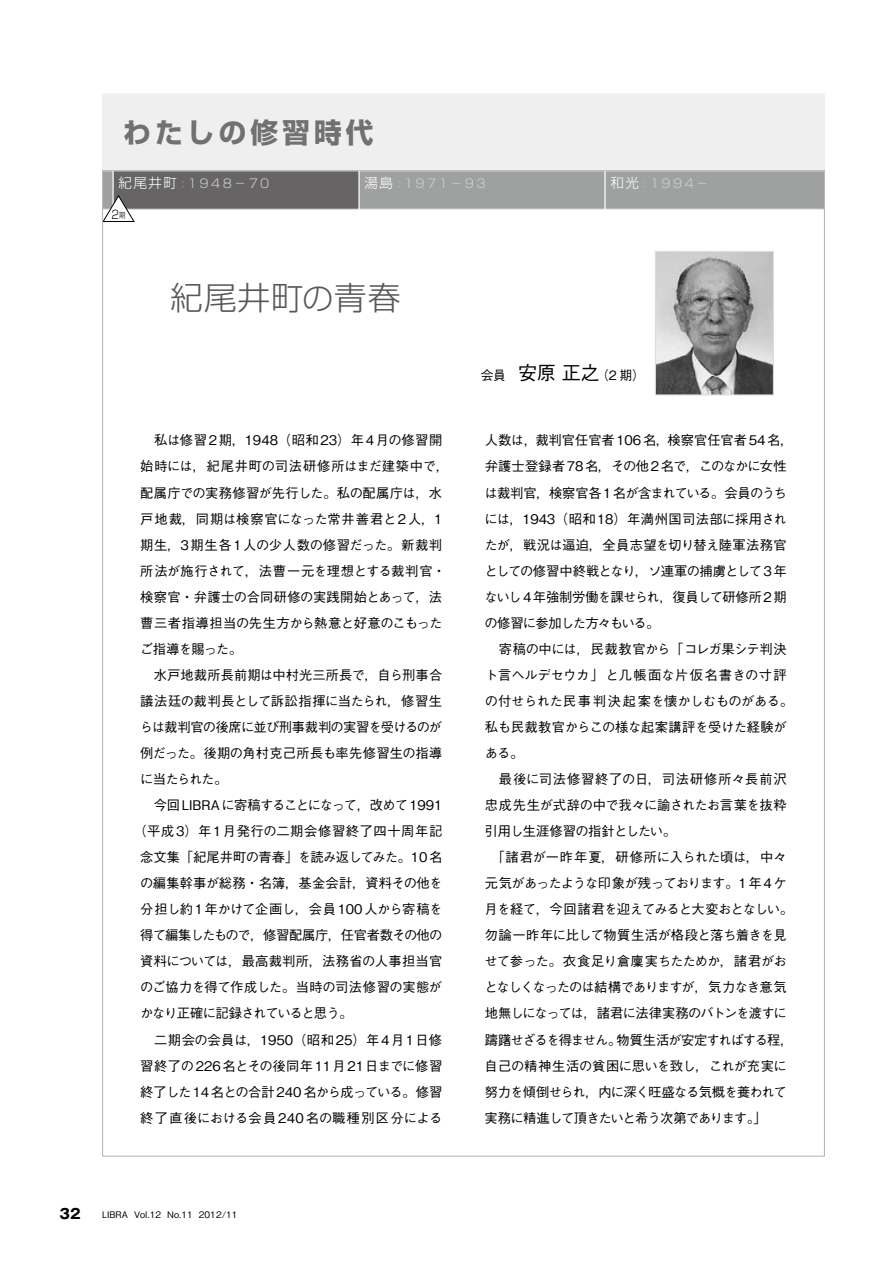
<style>
.page{position:relative;width:893px;height:1263px;background:#fff}
.page>*{position:absolute;margin:0;border:0;box-sizing:border-box;transform-origin:0 0}
.t1{font:300 32.25px "Shin Go Pro";letter-spacing:.025em;color:#595757}
.t2{font:700 27.6px "Shin Go Pro";letter-spacing:.15em;color:#727171}
.t3{font:700 13.8px "Gothic MB101 Pro";color:#000}
.t4{font:500 13.35px/26.1px "Gothic BBB Pro";letter-spacing:-.025em;color:#000}
.t5{font:500 13.35px "Gothic BBB Pro";letter-spacing:.015em;color:#000}
.t6{font:500 13.35px "Gothic BBB Pro";letter-spacing:.035em;color:#000}
.t7{font:500 13.35px "Gothic BBB Pro";letter-spacing:-.06em;color:#000}
.t8{font:500 13.35px "Gothic BBB Pro";color:#000}
.t9{font:500 13.35px "Gothic BBB Pro";letter-spacing:-.045em;color:#000}
.t10{font:500 13.35px "Gothic BBB Pro";letter-spacing:.055em;color:#000}
.t11{font:500 13.35px "Gothic BBB Pro";letter-spacing:.07em;color:#000}
.t12{font:500 13.35px "Gothic BBB Pro";letter-spacing:.05em;color:#000}
.t13{font:500 13.35px "Gothic BBB Pro";letter-spacing:.02em;color:#000}
.t14{font:500 13.35px "Gothic BBB Pro";letter-spacing:.005em;color:#000}
.t15{font:500 13.35px "Gothic BBB Pro";letter-spacing:.045em;color:#000}
.t16{font:500 13.35px "Gothic BBB Pro";letter-spacing:.01em;color:#000}
.t17{font:500 13.35px "Gothic BBB Pro";letter-spacing:-.055em;color:#000}
.t18{font:500 13.35px "Gothic BBB Pro";letter-spacing:-.05em;color:#000}
.t19{font:500 12.75px "Gothic BBB Pro";color:#000}
.t20{font:300 12px "Shin Go Pro";letter-spacing:.2em;color:#d3d3d4}
.t21{font:300 11.7px "Shin Go Pro";color:#000;scale:.85 1}
.t22{font:500 9px "Gothic BBB Pro";color:#000}
.s1{font-size:13.65px;color:#fff}
.s2{font-size:9.6px}
.s3{font-size:7.5px}
.s4{font-size:30.15px}
.s5{font-size:19.2px}
</style>
<div class="page">
<div style="left:102px;top:94px;width:723px;height:76px;background:#efefef"></div>
<div style="left:102px;top:171px;width:11px;height:38px;background:#9fa0a0"></div>
<div style="left:102px;top:171px;width:11px;height:38px;border:1px solid #fff"></div>
<div style="left:113px;top:171px;width:246px;height:38px;background:#666464"></div>
<div style="left:113px;top:170px;width:246px;height:40px;border:1px solid #fff"></div>
<div style="left:359px;top:171px;width:246px;height:38px;background:#9fa0a0"></div>
<div style="left:605px;top:172px;width:218px;height:37px;background:#9fa0a0"></div>
<svg style="left:104px;top:195px;width:31px;height:27px"></svg>
<img style="left:657px;top:253px;width:115px;height:140px">
<div style="left:655px;top:251px;width:119px;height:144px;border:1px solid #dcdddd"></div>
<h2 class="t2" style="left:123px;top:111px;width:252px">わたしの修習時代</h2>
<p class="t20" style="left:119px;top:173px;width:152px"><span class="s1">紀尾井町</span><span class="s2">：</span>1948－70</p>
<p class="t20" style="left:364px;top:173px;width:123px"><span class="s1">湯島</span><span class="s2">：</span>1971－93</p>
<p class="t20" style="left:610px;top:173px;width:99px"><span class="s1">和光</span><span class="s2">：</span>1994－</p>
<p class="t21" style="left:112px;top:205px;width:18px">2<span class="s3">期</span></p>
<h1 class="t1" style="left:170px;top:271px;width:232px">紀尾井町<span class="s4">の</span>青春</h1>
<p class="t6" style="left:140px;top:430px;width:303px">　私は修習2期，1948（昭和23）年4月の修習開</p>
<p class="t10" style="left:140px;top:456px;width:311px">始時には，紀尾井町の司法研修所はまだ建築中で，</p>
<p class="t4" style="left:140px;top:478px;width:303px">配属庁での実務修習が先行した。私の配属庁は，水</p>
<p class="t11" style="left:140px;top:508px;width:304px">戸地裁，同期は検察官になった常井善君と2人，1</p>
<p class="t12" style="left:140px;top:534px;width:304px">期生，3期生各1人の少人数の修習だった。新裁判</p>
<p class="t4" style="left:140px;top:556px;width:307px">所法が施行されて，法曹一元を理想とする裁判官・</p>
<p class="t13" style="left:140px;top:586px;width:303px">検察官・弁護士の合同研修の実践開始とあって，法</p>
<p class="t4" style="left:140px;top:608px;width:304px">曹三者指導担当の先生方から熱意と好意のこもった</p>
<p class="t18" style="left:140px;top:638px;width:104px">ご指導を賜った。</p>
<p class="t14" style="left:140px;top:664px;width:303px">　水戸地裁所長前期は中村光三所長で，自ら刑事合</p>
<p class="t4" style="left:140px;top:686px;width:304px">議法廷の裁判長として訴訟指揮に当たられ，修習生</p>
<p class="t7" style="left:140px;top:716px;width:304px">らは裁判官の後席に並び刑事裁判の実習を受けるのが</p>
<p class="t5" style="left:140px;top:742px;width:303px">例だった。後期の角村克己所長も率先修習生の指導</p>
<p class="t4" style="left:140px;top:764px;width:89px">に当たられた。</p>
<p class="t4" style="left:140px;top:790px;width:304px">　今回LIBRAに寄稿することになって，改めて1991</p>
<p class="t15" style="left:133px;top:820px;width:310px">（平成3）年1月発行の二期会修習終了四十周年記</p>
<p class="t4" style="left:140px;top:842px;width:304px">念文集「紀尾井町の青春」を読み返してみた。10名</p>
<p class="t16" style="left:140px;top:872px;width:304px">の編集幹事が総務・名簿，基金会計，資料その他を</p>
<p class="t4" style="left:140px;top:894px;width:304px">分担し約1年かけて企画し，会員100人から寄稿を</p>
<p class="t7" style="left:140px;top:924px;width:304px">得て編集したもので，修習配属庁，任官者数その他の</p>
<p class="t5" style="left:140px;top:951px;width:304px">資料については，最高裁判所，法務省の人事担当官</p>
<p class="t4" style="left:140px;top:973px;width:304px">のご協力を得て作成した。当時の司法修習の実態が</p>
<p class="t17" style="left:140px;top:1003px;width:214px">かなり正確に記録されていると思う。</p>
<p class="t6" style="left:140px;top:1029px;width:303px">　二期会の会員は，1950（昭和25）年4月1日修</p>
<p class="t8" style="left:140px;top:1055px;width:304px">習終了の226名とその後同年11月21日までに修習</p>
<p class="t9" style="left:140px;top:1081px;width:304px">終了した14名との合計240名から成っている。修習</p>
<p class="t5" style="left:140px;top:1107px;width:304px">終了直後における会員240名の職種別区分による</p>
<p class="t3" style="left:60px;top:1202px;width:22px">32</p>
<p class="t22" style="left:102px;top:1207px;width:137px">LIBRA Vol.12 No.11 2012/11</p>
<p class="t19" style="left:481px;top:365px;width:166px">会員　<span class="s5">安原 正之</span>（2 期）</p>
<p class="t4" style="left:484px;top:426px;width:311px">人数は，裁判官任官者106名，検察官任官者54名，弁護士登録者78名，その他2名で，このなかに女性は裁判官，検察官各1名が含まれている。会員のうちには，1943（昭和18）年満州国司法部に採用されたが，戦況は逼迫，全員志望を切り替え陸軍法務官としての修習中終戦となり，ソ連軍の捕虜として 3 年ないし4年強制労働を課せられ，復員して研修所2期の修習に参加した方々もいる。<br>　寄稿の中には，民裁教官から「コレガ果シテ判決ト言ヘルデセウカ」と几帳面な片仮名書きの寸評の付せられた民事判決起案を懐かしむものがある。私も民裁教官からこの様な起案講評を受けた経験がある。<br>　最後に司法修習終了の日，司法研修所々長前沢忠成先生が式辞の中で我々に諭されたお言葉を抜粋引用し生涯修習の指針としたい。<br>　「諸君が一昨年夏，研修所に入られた頃は，中々元気があったような印象が残っております。1年4 ケ月を経て，今回諸君を迎えてみると大変おとなしい。勿論一昨年に比して物質生活が格段と落ち着きを見せて参った。衣食足り倉廩実ちたためか，諸君がおとなしくなったのは結構でありますが，気力なき意気地無しになっては，諸君に法律実務のバトンを渡すに躊躇せざるを得ません。物質生活が安定すればする程，自己の精神生活の貧困に思いを致し，これが充実に努力を傾倒せられ，内に深く旺盛なる気概を養われて実務に精進して頂きたいと希う次第であります。」</p>
</div>
